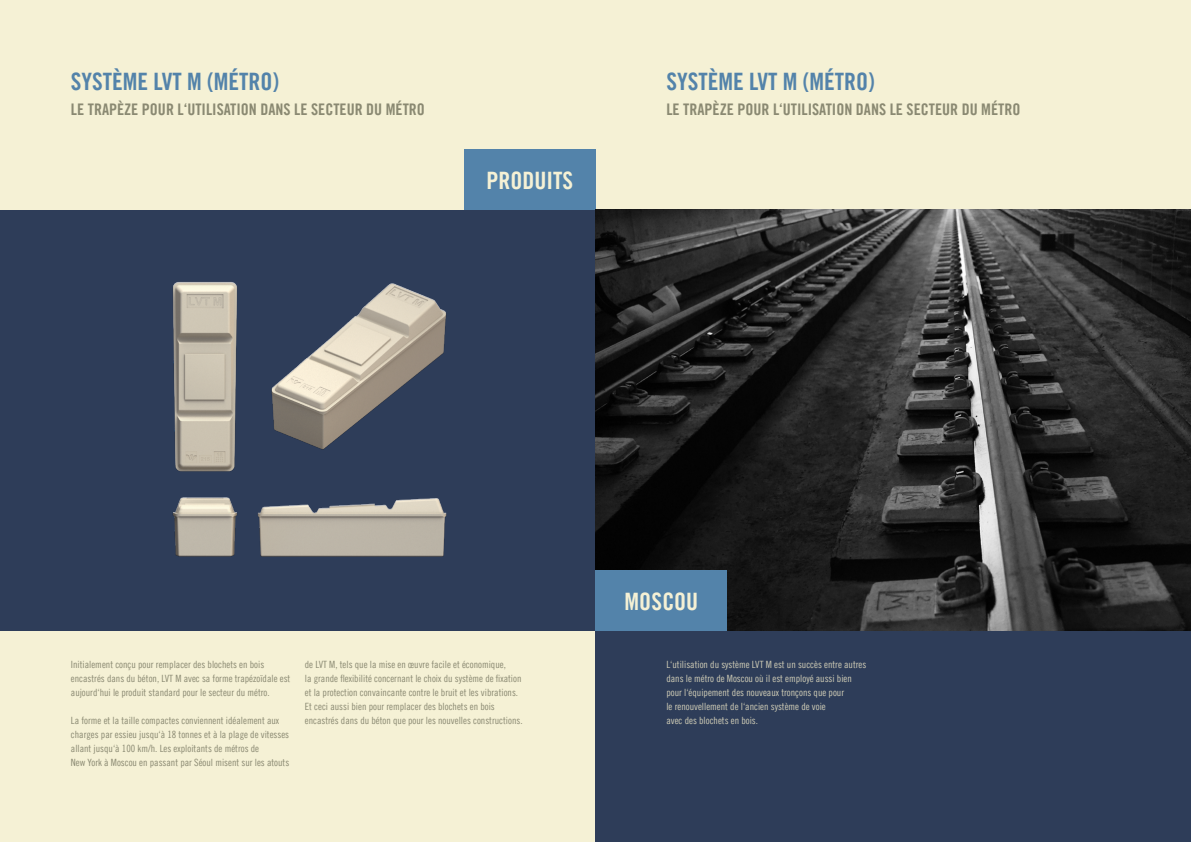
<style>
.page{position:relative;width:1191px;height:842px;background:#f5f1d5}
.page>*{position:absolute;margin:0;border:0;box-sizing:border-box;transform-origin:0 0}
.t1{font:24px "Trade Gothic Bold Cond Twenty";color:#5383aa}
.t2{font:24px "Trade Gothic Bold Cond Twenty";color:#f5f1d5}
.t3{font:16px "Trade Gothic Bold Cond Twenty";color:#8a8972}
.t4{font:10px/14px "Trade Gothic LT Cond Eighteen";color:#8a8972}
.t5{font:10px/14px "Trade Gothic LT Cond Eighteen";color:#cfccb6}
</style>
<div class="page">
<div style="left:0;top:210px;width:595px;height:421px;background:#2e3d59"></div>
<div style="left:464px;top:149px;width:131px;height:61px;background:#5383aa"></div>
<img style="left:172px;top:282px;width:275px;height:275px">
<div style="left:595px;top:631px;width:596px;height:211px;background:#2e3d59"></div>
<img style="left:595px;top:210px;width:596px;height:421px">
<div style="left:595px;top:570px;width:132px;height:61px;background:#5383aa"></div>
<h1 class="t1" style="left:71px;top:67px;width:210px">SYSTÈME LVT M (MÉTRO)</h1>
<h2 class="t3" style="left:71px;top:100px;width:355px">LE TRAPÈZE POUR L‘UTILISATION DANS LE SECTEUR DU MÉTRO</h2>
<h1 class="t2" style="left:486px;top:166px;width:88px">PRODUITS</h1>
<h1 class="t1" style="left:666px;top:67px;width:210px">SYSTÈME LVT M (MÉTRO)</h1>
<h2 class="t3" style="left:666px;top:100px;width:355px">LE TRAPÈZE POUR L‘UTILISATION DANS LE SECTEUR DU MÉTRO</h2>
<p class="t4" style="left:71px;top:657px;width:221px">Initialement conçu pour remplacer des blochets en bois encastrés dans du béton, LVT M avec sa forme trapézoïdale est aujourd‘hui le produit standard pour le secteur du métro.</p>
<p class="t4" style="left:71px;top:713px;width:220px">La forme et la taille compactes conviennent idéalement aux charges par essieu jusqu‘à 18 tonnes et à la plage de vitesses allant jusqu‘à 100 km/h. Les exploitants de métros de<br>New York à Moscou en passant par Séoul misent sur les atouts</p>
<p class="t4" style="left:305px;top:657px;width:219px">de LVT M, tels que la mise en œuvre facile et économique,<br>la grande flexibilité concernant le choix du système de fixation et la protection convaincante contre le bruit et les vibrations.<br>Et ceci aussi bien pour remplacer des blochets en bois encastrés dans du béton que pour les nouvelles constructions.</p>
<h1 class="t2" style="left:624px;top:587px;width:75px">MOSCOU</h1>
<p class="t5" style="left:666px;top:657px;width:201px">L‘utilisation du système LVT M est un succès entre autres dans le métro de Moscou où il est employé aussi bien pour l‘équipement des nouveaux tronçons que pour<br>le renouvellement de l‘ancien système de voie<br>avec des blochets en bois.</p>
</div>
